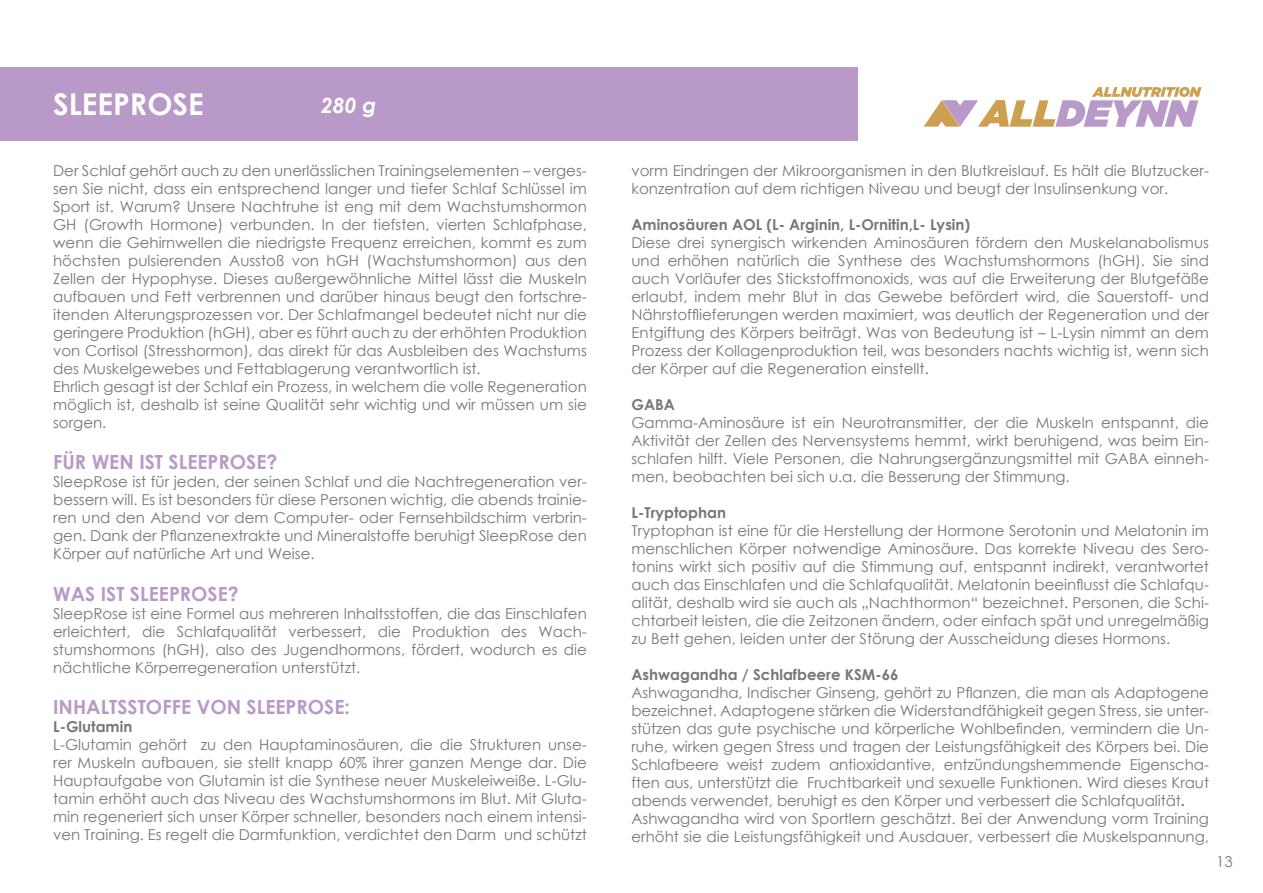
<style>
.page{position:relative;width:1263px;height:893px;background:#fff}
.page>*{position:absolute;margin:0;border:0;box-sizing:border-box;transform-origin:0 0}
.t1{font:700 30px "Century Gothic";color:#fff}
.t2{font:italic 700 21px "Century Gothic";color:#fff}
.t3{font:700 19.5px "Century Gothic";color:#b899c8}
.t4{font:15px/18px "Century Gothic";color:#76777a;text-align:justify}
.t5{font:700 15px "Century Gothic";color:#76777a}
.s1{font-weight:700}
</style>
<div class="page">
<svg style="left:923px;top:87px;width:278px;height:40px"></svg>
<div style="left:0;top:67px;width:857px;height:74px;background:#b899c8"></div>
<h1 class="t1" style="left:53px;top:81px;width:152px">SLEEPROSE</h1>
<h2 class="t2" style="left:321px;top:90px;width:57px">280 g</h2>
<p class="t4" style="left:53px;top:161px;width:535px;text-align:left">Der Schlaf gehört auch zu den unerlässlichen Trainingselementen – verges&shy;sen Sie nicht, dass ein entsprechend langer und tiefer Schlaf Schlüssel im Sport ist. Warum? Unsere Nachtruhe ist eng mit dem Wachstumshormon GH (Growth Hormone) verbunden. In der tiefsten, vierten Schlafphase, wenn die Gehirnwellen die niedrigste Frequenz erreichen, kommt es zum höchsten pulsierenden Ausstoß von hGH (Wachstumshormon) aus den Zellen der Hypophyse. Dieses außergewöhnliche Mittel lässt die Muskeln aufbauen und Fett verbrennen und darüber hinaus beugt den fortschre&shy;itenden Alterungsprozessen vor. Der Schlafmangel bedeutet nicht nur die geringere Produktion (hGH), aber es führt auch zu der erhöhten Produktion von Cortisol (Stresshormon), das direkt für das Ausbleiben des Wachstums des Muskelgewebes und Fettablagerung verantwortlich ist.<br>Ehrlich gesagt ist der Schlaf ein Prozess, in welchem die volle Regeneration möglich ist, deshalb ist seine Qualität sehr wichtig und wir müssen um sie sorgen.</p>
<h3 class="t3" style="left:53px;top:448px;width:226px">FÜR WEN IST SLEEPROSE?</h3>
<p class="t4" style="left:53px;top:473px;width:535px">SleepRose ist für jeden, der seinen Schlaf und die Nachtregeneration ver&shy;bessern will. Es ist besonders für diese Personen wichtig, die abends trainie&shy;ren und den Abend vor dem Computer- oder Fernsehbildschirm verbrin&shy;gen. Dank der Pflanzenextrakte und Mineralstoffe beruhigt SleepRose den Körper auf natürliche Art und Weise.</p>
<h3 class="t3" style="left:53px;top:579px;width:187px">WAS IST SLEEPROSE?</h3>
<p class="t4" style="left:53px;top:604px;width:535px">SleepRose ist eine Formel aus mehreren Inhaltsstoffen, die das Einschlafen erleichtert, die Schlafqualität verbessert, die Produktion des Wach&shy;stumshormons (hGH), also des Jugendhormons, fördert, wodurch es die nächtliche Körperregeneration unterstützt.</p>
<h3 class="t3" style="left:53px;top:692px;width:298px">INHALTSSTOFFE VON SLEEPROSE:</h3>
<p class="t5" style="left:53px;top:715px;width:81px">L-Glutamin</p>
<p class="t4" style="left:53px;top:736px;width:535px">L-Glutamin gehört zu den Hauptaminosäuren, die die Strukturen unse&shy;rer Muskeln aufbauen, sie stellt knapp 60% ihrer ganzen Menge dar. Die Hauptaufgabe von Glutamin ist die Synthese neuer Muskeleiweiße. L-Glu&shy;tamin erhöht auch das Niveau des Wachstumshormons im Blut. Mit Gluta&shy;min regeneriert sich unser Körper schneller, besonders nach einem intensi&shy;ven Training. Es regelt die Darmfunktion, verdichtet den Darm und schützt</p>
<p class="t4" style="left:631px;top:161px;width:579px">vorm Eindringen der Mikroorganismen in den Blutkreislauf. Es hält die Blutzucker&shy;konzentration auf dem richtigen Niveau und beugt der Insulinsenkung vor.</p>
<p class="t5" style="left:631px;top:213px;width:340px">Aminosäuren AOL (L- Arginin, L-Ornitin,L- Lysin)</p>
<p class="t4" style="left:631px;top:233px;width:579px">Diese drei synergisch wirkenden Aminosäuren fördern den Muskelanabolismus und erhöhen natürlich die Synthese des Wachstumshormons (hGH). Sie sind auch Vorläufer des Stickstoffmonoxids, was auf die Erweiterung der Blutgefäße erlaubt, indem mehr Blut in das Gewebe befördert wird, die Sauerstoff- und Nährstofflieferungen werden maximiert, was deutlich der Regeneration und der Entgiftung des Körpers beiträgt. Was von Bedeutung ist – L-Lysin nimmt an dem Prozess der Kollagenproduktion teil, was besonders nachts wichtig ist, wenn sich der Körper auf die Regeneration einstellt.</p>
<p class="t5" style="left:631px;top:393px;width:45px">GABA</p>
<p class="t4" style="left:631px;top:413px;width:579px">Gamma-Aminosäure ist ein Neurotransmitter, der die Muskeln entspannt, die Aktivität der Zellen des Nervensystems hemmt, wirkt beruhigend, was beim Ein&shy;schlafen hilft. Viele Personen, die Nahrungsergänzungsmittel mit GABA einneh&shy;men, beobachten bei sich u.a. die Besserung der Stimmung.</p>
<p class="t5" style="left:631px;top:501px;width:96px">L-Tryptophan</p>
<p class="t4" style="left:631px;top:521px;width:579px">Tryptophan ist eine für die Herstellung der Hormone Serotonin und Melatonin im menschlichen Körper notwendige Aminosäure. Das korrekte Niveau des Sero&shy;tonins wirkt sich positiv auf die Stimmung auf, entspannt indirekt, verantwortet auch das Einschlafen und die Schlafqualität. Melatonin beeinflusst die Schlafqu&shy;alität, deshalb wird sie auch als „Nachthormon“ bezeichnet. Personen, die Schi&shy;chtarbeit leisten, die die Zeitzonen ändern, oder einfach spät und unregelmäßig zu Bett gehen, leiden unter der Störung der Ausscheidung dieses Hormons.</p>
<p class="t5" style="left:631px;top:663px;width:268px">Ashwagandha / Schlafbeere KSM-66</p>
<p class="t4" style="left:631px;top:683px;width:579px;text-align:left">Ashwagandha, Indischer Ginseng, gehört zu Pflanzen, die man als Adaptogene bezeichnet. Adaptogene stärken die Widerstandfähigkeit gegen Stress, sie unter&shy;stützen das gute psychische und körperliche Wohlbefinden, vermindern die Un&shy;ruhe, wirken gegen Stress und tragen der Leistungsfähigkeit des Körpers bei. Die Schlafbeere weist zudem antioxidantive, entzündungshemmende Eigenscha&shy;ften aus, unterstützt die Fruchtbarkeit und sexuelle Funktionen. Wird dieses Kraut abends verwendet, beruhigt es den Körper und verbessert die Schlafqualität<span class="s1">.<br></span>Ashwagandha wird von Sportlern geschätzt. Bei der Anwendung vorm Training erhöht sie die Leistungsfähigkeit und Ausdauer, verbessert die Muskelspannung,</p>
<p class="t4" style="left:1216px;top:853px;width:18px">13</p>
</div>
